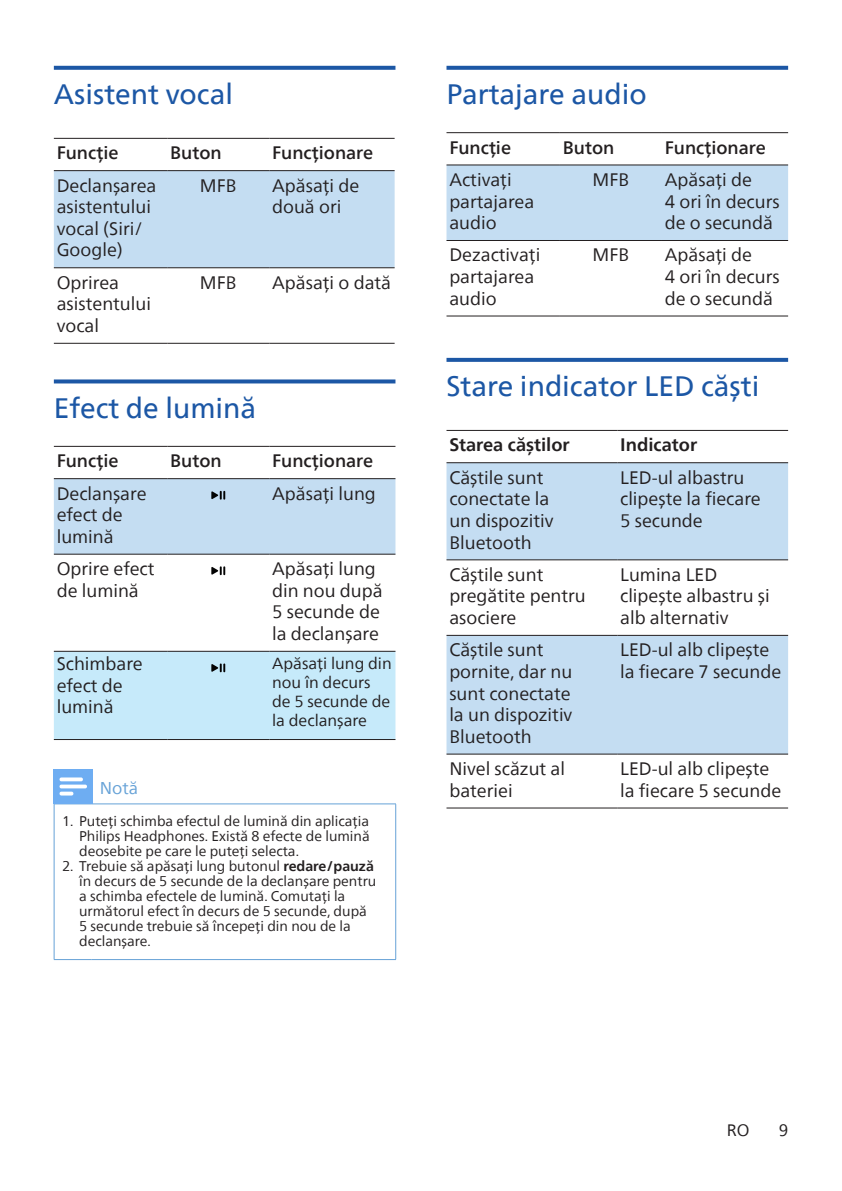
<style>
.page{position:relative;width:842px;height:1191px;background:#fff}
.page>*{position:absolute;margin:0;border:0;box-sizing:border-box;transform-origin:0 0}
.heading2{font:28px "Neue Frutiger World";color:#1c57a5}
.Body{font:18px/21.6px "Neue Frutiger World";color:#231f20}
.Body-2{font:500 18px "Neue Frutiger World";color:#231f20}
.body_bold{font:700 18px "Neue Frutiger World";color:#231f20}
.Body-3{font:17px "Neue Frutiger World";color:#66a2d7}
.t1{font:16.4px "Neue Frutiger World";color:#231f20}
.Body-4{font:16px/19.2px "Neue Frutiger World";color:#231f20}
.t2{font:14px/15px "Neue Frutiger World";color:#231f20;text-align:justify}
.s1{font-weight:700}
</style>
<div class="page">
<svg style="left:54px;top:66px;width:341px;height:4px"></svg>
<svg style="left:54px;top:379px;width:341px;height:4px"></svg>
<div style="left:54px;top:171px;width:341px;height:96px;background:#c4ddf2"></div>
<hr style="left:54px;top:138px;width:113px;height:1px;background:#231f20">
<hr style="left:167px;top:138px;width:102px;height:1px;background:#231f20">
<hr style="left:269px;top:138px;width:126px;height:1px;background:#231f20">
<hr style="left:54px;top:170px;width:113px;height:1px;background:#231f20">
<hr style="left:167px;top:170px;width:102px;height:1px;background:#231f20">
<hr style="left:269px;top:170px;width:126px;height:1px;background:#231f20">
<hr style="left:54px;top:267px;width:113px;height:1px;background:#231f20">
<hr style="left:167px;top:267px;width:102px;height:1px;background:#231f20">
<hr style="left:269px;top:267px;width:126px;height:1px;background:#231f20">
<hr style="left:54px;top:343px;width:113px;height:1px;background:#231f20">
<hr style="left:167px;top:343px;width:102px;height:1px;background:#231f20">
<hr style="left:269px;top:343px;width:126px;height:1px;background:#231f20">
<hr style="left:54px;top:446px;width:113px;height:1px;background:#231f20">
<hr style="left:167px;top:446px;width:102px;height:1px;background:#231f20">
<hr style="left:269px;top:446px;width:126px;height:1px;background:#231f20">
<hr style="left:54px;top:739px;width:113px;height:1px;background:#231f20">
<hr style="left:167px;top:739px;width:102px;height:1px;background:#231f20">
<hr style="left:269px;top:739px;width:126px;height:1px;background:#231f20">
<div style="left:54px;top:478px;width:341px;height:76px;background:#c4ddf2"></div>
<svg style="left:211px;top:566px;width:14px;height:9px"></svg>
<div style="left:54px;top:651px;width:341px;height:88px;background:#c6eafa"></div>
<hr style="left:395px;top:804px;width:1px;height:155px;background:#66a2d7">
<hr style="left:54px;top:804px;width:1px;height:155px;background:#66a2d7">
<hr style="left:54px;top:959px;width:38px;height:1px;background:#66a2d7">
<hr style="left:92px;top:959px;width:304px;height:1px;background:#66a2d7">
<hr style="left:92px;top:803px;width:304px;height:1px;background:#66a2d7">
<hr style="left:54px;top:803px;width:38px;height:1px;background:#66a2d7">
<div style="left:53px;top:769px;width:40px;height:34px;background:#6eadf2"></div>
<svg style="left:60px;top:777px;width:27px;height:18px"></svg>
<svg style="left:446px;top:66px;width:342px;height:4px"></svg>
<svg style="left:446px;top:358px;width:342px;height:4px"></svg>
<div style="left:446px;top:165px;width:342px;height:75px;background:#c4ddf2"></div>
<hr style="left:446px;top:132px;width:114px;height:1px;background:#231f20">
<hr style="left:560px;top:132px;width:102px;height:1px;background:#231f20">
<hr style="left:662px;top:132px;width:126px;height:1px;background:#231f20">
<hr style="left:446px;top:164px;width:114px;height:1px;background:#231f20">
<hr style="left:560px;top:164px;width:102px;height:1px;background:#231f20">
<hr style="left:662px;top:164px;width:126px;height:1px;background:#231f20">
<hr style="left:446px;top:240px;width:114px;height:1px;background:#231f20">
<hr style="left:560px;top:240px;width:102px;height:1px;background:#231f20">
<hr style="left:662px;top:240px;width:126px;height:1px;background:#231f20">
<hr style="left:446px;top:315px;width:114px;height:1px;background:#231f20">
<hr style="left:560px;top:315px;width:102px;height:1px;background:#231f20">
<hr style="left:662px;top:315px;width:126px;height:1px;background:#231f20">
<svg style="left:446px;top:463px;width:342px;height:290px;fill:#c4ddf2"></svg>
<hr style="left:446px;top:430px;width:171px;height:1px;background:#231f20">
<hr style="left:617px;top:430px;width:171px;height:1px;background:#231f20">
<hr style="left:446px;top:462px;width:171px;height:1px;background:#231f20">
<hr style="left:617px;top:462px;width:171px;height:1px;background:#231f20">
<hr style="left:446px;top:559px;width:171px;height:1px;background:#231f20">
<hr style="left:617px;top:559px;width:171px;height:1px;background:#231f20">
<hr style="left:446px;top:635px;width:171px;height:1px;background:#231f20">
<hr style="left:617px;top:635px;width:171px;height:1px;background:#231f20">
<hr style="left:446px;top:753px;width:171px;height:1px;background:#231f20">
<hr style="left:617px;top:753px;width:171px;height:1px;background:#231f20">
<hr style="left:446px;top:807px;width:171px;height:1px;background:#231f20">
<hr style="left:617px;top:807px;width:171px;height:1px;background:#231f20">
<p class="heading2" style="left:54px;top:72px;width:181px">Asistent vocal</p>
<p class="Body-2" style="left:57px;top:138px;width:63px">Funcție</p>
<p class="Body-2" style="left:170px;top:138px;width:53px">Buton</p>
<p class="Body-2" style="left:272px;top:138px;width:102px">Funcționare</p>
<p class="Body" style="left:57px;top:175px;width:101px">Declanșarea asistentului vocal (Siri/<br>Google)</p>
<p class="Body" style="left:200px;top:175px;width:38px">MFB</p>
<p class="Body" style="left:272px;top:175px;width:89px">Apăsați de două ori</p>
<p class="Body" style="left:57px;top:272px;width:96px">Oprirea asistentului vocal</p>
<p class="Body" style="left:200px;top:272px;width:38px">MFB</p>
<p class="Body" style="left:272px;top:272px;width:121px">Apăsați o dată</p>
<p class="heading2" style="left:54px;top:386px;width:204px">Efect de lumină</p>
<p class="Body-2" style="left:57px;top:446px;width:63px">Funcție</p>
<p class="Body-2" style="left:170px;top:446px;width:53px">Buton</p>
<p class="Body-2" style="left:272px;top:446px;width:102px">Funcționare</p>
<p class="Body" style="left:57px;top:483px;width:91px">Declanșare efect de lumină</p>
<p class="Body" style="left:272px;top:483px;width:105px">Apăsați lung</p>
<p class="Body" style="left:57px;top:558px;width:99px">Oprire efect de lumină</p>
<p class="Body" style="left:272px;top:558px;width:112px">Apăsați lung din nou după<br>5 secunde de la declanșare</p>
<p class="Body" style="left:57px;top:653px;width:88px">Schimbare efect de lumină</p>
<p class="Body-4" style="left:272px;top:653px;width:121px">Apăsați lung din nou în decurs de 5 secunde de la declanșare</p>
<p class="Body-3" style="left:100px;top:774px;width:40px">Notă</p>
<p class="t2" style="left:79px;top:814px;width:292px;text-indent:-17px">1. Puteți schimba efectul de lumină din aplicația Philips Headphones. Există 8 efecte de lumină deosebite pe care le puteți selecta.</p>
<p class="t2" style="left:79px;top:859px;width:299px;text-align:left;text-indent:-17px">2. Trebuie să apăsați lung butonul <span class="s1">redare/pauză </span>în decurs de 5 secunde de la declanșare pentru a schimba efectele de lumină. Comutați la următorul efect în decurs de 5 secunde, după 5 secunde trebuie să începeți din nou de la declanșare.</p>
<p class="heading2" style="left:446px;top:72px;width:202px">Partajare audio</p>
<p class="Body-2" style="left:449px;top:132px;width:63px">Funcție</p>
<p class="Body-2" style="left:563px;top:132px;width:53px">Buton</p>
<p class="Body-2" style="left:665px;top:132px;width:102px">Funcționare</p>
<p class="Body" style="left:449px;top:169px;width:86px">Activați partajarea audio</p>
<p class="Body" style="left:593px;top:169px;width:38px">MFB</p>
<p class="Body" style="left:665px;top:169px;width:116px">Apăsați de<br>4 ori în decurs de o secundă</p>
<p class="Body" style="left:449px;top:245px;width:92px">Dezactivați partajarea audio</p>
<p class="Body" style="left:593px;top:245px;width:38px">MFB</p>
<p class="Body" style="left:665px;top:245px;width:116px">Apăsați de<br>4 ori în decurs de o secundă</p>
<p class="heading2" style="left:446px;top:364px;width:314px">Stare indicator LED căști</p>
<p class="body_bold" style="left:449px;top:429px;width:122px">Starea căștilor</p>
<p class="body_bold" style="left:620px;top:429px;width:78px">Indicator</p>
<p class="Body" style="left:449px;top:467px;width:106px">Căștile sunt conectate la un dispozitiv<br>Bluetooth</p>
<p class="Body" style="left:620px;top:467px;width:142px">LED-ul albastru clipește la fiecare<br>5 secunde</p>
<p class="Body" style="left:449px;top:564px;width:138px">Căștile sunt pregătite pentru asociere</p>
<p class="Body" style="left:620px;top:564px;width:151px">Lumina LED clipește albastru și alb alternativ</p>
<p class="Body" style="left:449px;top:639px;width:125px">Căștile sunt pornite, dar nu sunt conectate la un dispozitiv<br>Bluetooth</p>
<p class="Body" style="left:620px;top:639px;width:163px">LED-ul alb clipește la fiecare 7 secunde</p>
<p class="Body" style="left:449px;top:758px;width:117px">Nivel scăzut al bateriei</p>
<p class="Body" style="left:620px;top:758px;width:163px">LED-ul alb clipește la fiecare 5 secunde</p>
<p class="t1" style="left:727px;top:1117px;width:24px">RO</p>
<p class="t1" style="left:779px;top:1117px;width:11px">9</p>
</div>
